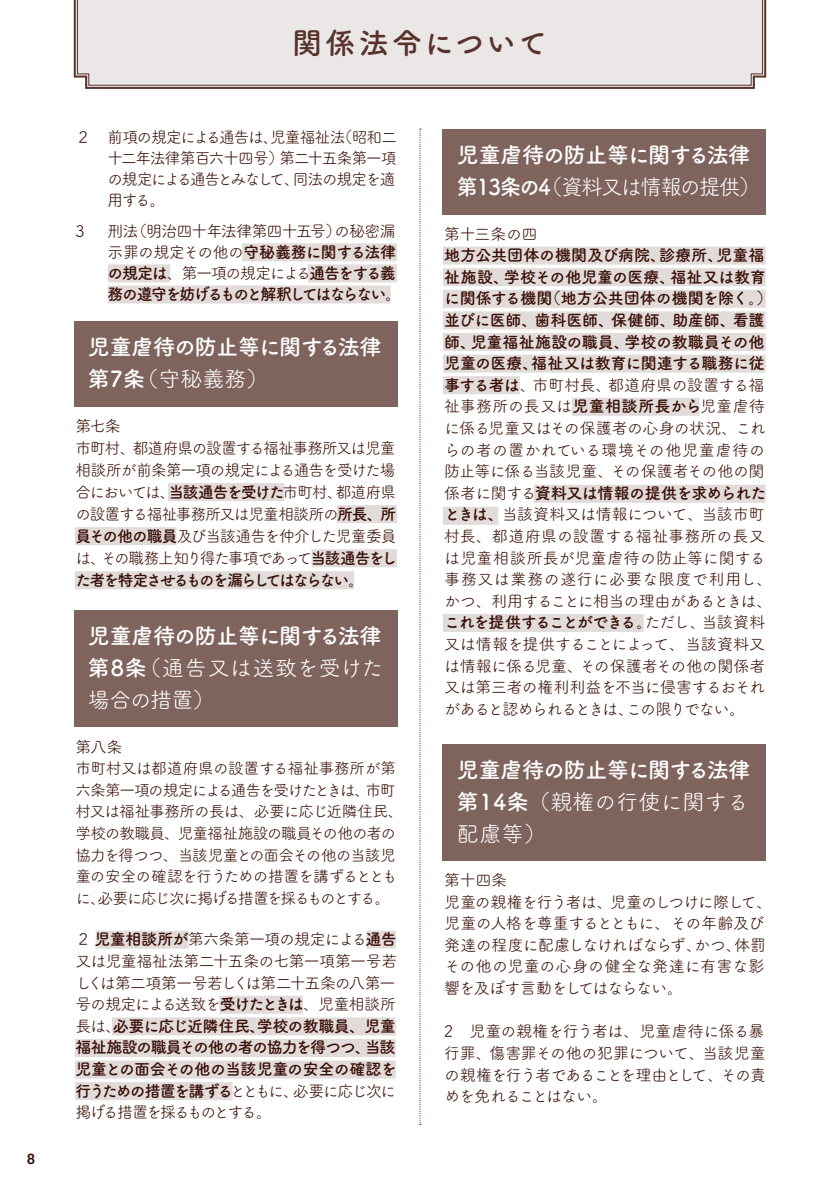
<style>
.page{position:relative;width:840px;height:1191px;background:#fff}
.page>*{position:absolute;margin:0;border:0;box-sizing:border-box;transform-origin:0 0}
.t1{font:700 30px "Tsuku B Rd Gothic";letter-spacing:.06em;color:#57332c}
.t2{font:700 22px/32px "Tsuku A Rd Gothic";letter-spacing:-.03em;color:#fff;text-align:justify}
.t3{font:16px/21.6px "Tsuku A Rd Gothic";letter-spacing:-.025em;color:#390f06}
.t4{font:16px/21.6px "Tsuku A Rd Gothic";letter-spacing:-.05em;color:#390f06;text-align:justify}
.t5{font:16px/21.6px "Tsuku A Rd Gothic";letter-spacing:-.07em;color:#390f06}
.t6{font:16px/22px "Tsuku A Rd Gothic";letter-spacing:-.075em;color:#390f06}
.t7{font:700 16px/21px "Tsuku A Rd Gothic";letter-spacing:-.105em;color:#390f06}
.t8{font:15.6px/21.6px "Tsuku A Rd Gothic";letter-spacing:-.065em;color:#390f06}
.t9{font:14px "Midashi Go Pro MB31";color:#390f06}
.s1{font-weight:400}
.s2{font-weight:700}
</style>
<div class="page">
<div style="left:242px;top:243px;width:155px;height:18px;background:#e1dbda"></div>
<div style="left:75px;top:1082px;width:157px;height:18px;background:#e1dbda"></div>
<div style="left:336px;top:505px;width:61px;height:18px;background:#e1dbda"></div>
<div style="left:168px;top:483px;width:116px;height:18px;background:#e1dbda"></div>
<div style="left:75px;top:527px;width:101px;height:18px;background:#e1dbda"></div>
<div style="left:311px;top:549px;width:86px;height:18px;background:#e1dbda"></div>
<div style="left:75px;top:571px;width:279px;height:18px;background:#e1dbda"></div>
<div style="left:96px;top:930px;width:92px;height:18px;background:#e1dbda"></div>
<div style="left:366px;top:930px;width:29px;height:18px;background:#e1dbda"></div>
<div style="left:219px;top:995px;width:84px;height:18px;background:#e1dbda"></div>
<div style="left:112px;top:1017px;width:283px;height:18px;background:#e1dbda"></div>
<div style="left:75px;top:1039px;width:320px;height:18px;background:#e1dbda"></div>
<div style="left:75px;top:1060px;width:320px;height:18px;background:#e1dbda"></div>
<div style="left:108px;top:264px;width:62px;height:18px;background:#e1dbda"></div>
<div style="left:308px;top:264px;width:89px;height:18px;background:#e1dbda"></div>
<div style="left:108px;top:285px;width:282px;height:18px;background:#e1dbda"></div>
<svg style="left:419px;top:128px;width:2px;height:996px"></svg>
<svg style="left:73px;top:0;width:693px;height:89px;background:#907974"></svg>
<div style="left:77px;top:0;width:685px;height:86px;background:#ebe7e6"></div>
<div style="left:442px;top:246px;width:323px;height:18px;background:#e1dbda"></div>
<div style="left:442px;top:268px;width:323px;height:18px;background:#e1dbda"></div>
<div style="left:442px;top:290px;width:323px;height:18px;background:#e1dbda"></div>
<div style="left:442px;top:311px;width:323px;height:18px;background:#e1dbda"></div>
<div style="left:442px;top:333px;width:323px;height:18px;background:#e1dbda"></div>
<div style="left:442px;top:354px;width:323px;height:18px;background:#e1dbda"></div>
<div style="left:442px;top:376px;width:77px;height:18px;background:#e1dbda"></div>
<div style="left:571px;top:398px;width:128px;height:18px;background:#e1dbda"></div>
<div style="left:533px;top:485px;width:232px;height:18px;background:#e1dbda"></div>
<div style="left:442px;top:507px;width:56px;height:18px;background:#e1dbda"></div>
<div style="left:442px;top:614px;width:201px;height:18px;background:#e1dbda"></div>
<div style="left:442px;top:744px;width:323px;height:116px;background:#7f635d"></div>
<div style="left:74px;top:321px;width:323px;height:85px;background:#7f635d"></div>
<div style="left:74px;top:610px;width:323px;height:117px;background:#7f635d"></div>
<div style="left:442px;top:129px;width:323px;height:85px;background:#7f635d"></div>
<p class="t9" style="left:27px;top:1147px;width:9px">8</p>
<h1 class="t1" style="left:292px;top:20px;width:256px">関係法令について</h1>
<p class="t4" style="left:107px;top:125px;width:291px;line-height:21px;text-indent:-32px">２ 前項の規定による通告は、児童福祉法（昭和二十二年法律第百六十四号）第二十五条第一項の規定による通告とみなして、同法の規定を適用する。</p>
<p class="t4" style="left:75px;top:219px;width:11px">3</p>
<p class="t7" style="left:107px;top:219px;width:295px"><span class="s1">刑法（明治四十年法律第四十五号）の秘密漏示罪の規定その他の</span>守秘義務に関する法律の規定は<span class="s1">、第一項の規定による</span>通告をする義務の遵守を妨げるものと解釈してはならない。</p>
<h2 class="t2" style="left:88px;top:329px;width:295px">児童虐待の防止等に関する法律第7条<span class="s1">（守秘義務）</span></h2>
<p class="t6" style="left:75px;top:414px;width:323px">第七条<br>市町村、都道府県の設置する福祉事務所又は児童相談所が前条第一項の規定による通告を受けた場合においては、<span class="s2">当該通告を受けた</span>市町村、都道府県の設置する福祉事務所又は児童相談所の<span class="s2">所長、所員その他の職員</span>及び当該通告を仲介した児童委員は、その職務上知り得た事項であって<span class="s2">当該通告をした者を特定させるものを漏らしてはならない。</span></p>
<h2 class="t2" style="left:88px;top:618px;width:296px">児童虐待の防止等に関する法律第8条<span class="s1">（通告又は送致を受けた場合の措置）</span></h2>
<p class="t4" style="left:75px;top:735px;width:49px">第八条</p>
<p class="t8" style="left:75px;top:756px;width:329px">市町村又は都道府県の設置する福祉事務所が第六条第一項の規定による通告を受けたときは、市町村又は福祉事務所の長は、必要に応じ近隣住民、学校の教職員、児童福祉施設の職員その他の者の協力を得つつ、当該児童との面会その他の当該児童の安全の確認を行うための措置を講ずるとともに、必要に応じ次に掲げる措置を採るものとする。</p>
<p class="t5" style="left:75px;top:927px;width:323px">２ <span class="s2">児童相談所が</span>第六条第一項の規定による<span class="s2">通告</span>又は児童福祉法第二十五条の七第一項第一号若しくは第二項第一号若しくは第二十五条の八第一号の規定による送致を<span class="s2">受けたときは</span>、児童相談所長は、<span class="s2">必要に応じ近隣住民、学校の教職員、児童福祉施設の職員その他の者の協力を得つつ、当該児童との面会その他の当該児童の安全の確認を行うための措置を講ずる</span>とともに、必要に応じ次に掲げる措置を採るものとする。　</p>
<h2 class="t2" style="left:456px;top:137px;width:305px">児童虐待の防止等に関する法律第13条の4<span class="s1">（資料又は情報の提供）</span></h2>
<p class="t4" style="left:444px;top:222px;width:95px">第十三条の四</p>
<p class="t3" style="left:444px;top:243px;width:330px"><span class="s2">地方公共団体の機関及び病院、診療所、児童福祉施設、学校その他児童の医療、福祉又は教育に関係する機関（地方公共団体の機関を除く。）並びに医師、歯科医師、保健師、助産師、看護師、児童福祉施設の職員、学校の教職員その他児童の医療、福祉又は教育に関連する職務に従事する者は</span>、市町村長、都道府県の設置する福祉事務所の長又は<span class="s2">児童相談所長から</span>児童虐待に係る児童又はその保護者の心身の状況、これらの者の置かれている環境その他児童虐待の防止等に係る当該児童、その保護者その他の関係者に関する<span class="s2">資料又は情報の提供を求められたときは、</span>当該資料又は情報について、当該市町村長、都道府県の設置する福祉事務所の長又は児童相談所長が児童虐待の防止等に関する事務又は業務の遂行に必要な限度で利用し、かつ、利用することに相当の理由があるときは、<span class="s2">これを提供することができる。</span>ただし、当該資料又は情報を提供することによって、当該資料又は情報に係る児童、その保護者その他の関係者又は第三者の権利利益を不当に侵害するおそれがあると認められるときは、この限りでない。</p>
<h2 class="t2" style="left:456px;top:752px;width:295px">児童虐待の防止等に関する法律第14条<span class="s1">（親権の行使に関する配慮等）</span></h2>
<p class="t4" style="left:444px;top:868px;width:330px;text-align:left">第十四条<br>児童の親権を行う者は、児童のしつけに際して、児童の人格を尊重するとともに、その年齢及び発達の程度に配慮しなければならず、かつ、体罰その他の児童の心身の健全な発達に有害な影響を及ぼす言動をしてはならない。</p>
<p class="t4" style="left:444px;top:1019px;width:323px">2　児童の親権を行う者は、児童虐待に係る暴行罪、傷害罪その他の犯罪について、当該児童の親権を行う者であることを理由として、その責めを免れることはない。</p>
</div>
